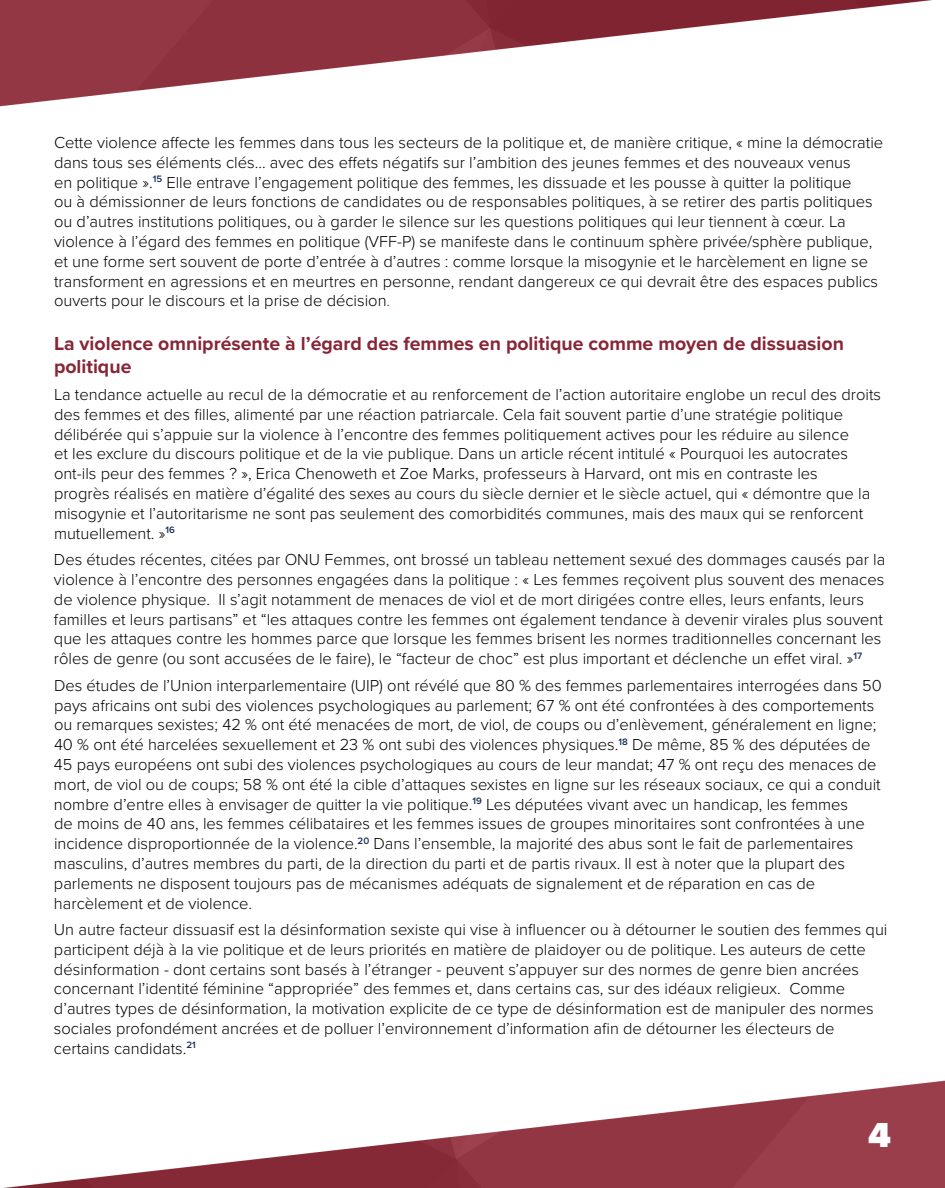
<style>
.page{position:relative;width:945px;height:1188px;background:#fff}
.page>*{position:absolute;margin:0;border:0;box-sizing:border-box;transform-origin:0 0}
.t1{font:900 36px "Proxima Nova";color:#fff}
.t2{font:700 19.5px/23.4px "Proxima Nova";color:#872637}
.t3{font:300 16.5px/19.8px "Proxima Nova";color:#000}
.s1{color:#872637}
</style>
<div class="page">
<img style="left:0;top:0;width:945px;height:1188px">
<p class="t3" style="left:54px;top:132px;width:831px">Cette violence affecte les femmes dans tous les secteurs de la politique et, de manière critique, « mine la démocratie dans tous ses éléments clés... avec des effets négatifs sur l’ambition des jeunes femmes et des nouveaux venus<br>en politique ».<sup>15</sup> Elle entrave l’engagement politique des femmes, les dissuade et les pousse à quitter la politique<br>ou à démissionner de leurs fonctions de candidates ou de responsables politiques, à se retirer des partis politiques ou d’autres institutions politiques, ou à garder le silence sur les questions politiques qui leur tiennent à cœur. La violence à l’égard des femmes en politique (VFF-P) se manifeste dans le continuum sphère privée/sphère publique, et une forme sert souvent de porte d’entrée à d’autres : comme lorsque la misogynie et le harcèlement en ligne se transforment en agressions et en meurtres en personne, rendant dangereux ce qui devrait être des espaces publics ouverts pour le discours et la prise de décision<span class="s1">.</span></p>
<p class="t2" style="left:54px;top:331px;width:792px">La violence omniprésente à l’égard des femmes en politique comme moyen de dissuasion politique</p>
<p class="t3" style="left:54px;top:384px;width:829px">La tendance actuelle au recul de la démocratie et au renforcement de l’action autoritaire englobe un recul des droits des femmes et des filles, alimenté par une réaction patriarcale. Cela fait souvent partie d’une stratégie politique délibérée qui s’appuie sur la violence à l’encontre des femmes politiquement actives pour les réduire au silence<br>et les exclure du discours politique et de la vie publique. Dans un article récent intitulé « Pourquoi les autocrates ont-ils peur des femmes ? », Erica Chenoweth et Zoe Marks, professeurs à Harvard, ont mis en contraste les<br>progrès réalisés en matière d’égalité des sexes au cours du siècle dernier et le siècle actuel, qui « démontre que la misogynie et l’autoritarisme ne sont pas seulement des comorbidités communes, mais des maux qui se renforcent mutuellement. »<sup>16</sup></p>
<p class="t3" style="left:54px;top:549px;width:833px">Des études récentes, citées par ONU Femmes, ont brossé un tableau nettement sexué des dommages causés par la violence à l’encontre des personnes engagées dans la politique : « Les femmes reçoivent plus souvent des menaces de violence physique. Il s’agit notamment de menaces de viol et de mort dirigées contre elles, leurs enfants, leurs familles et leurs partisans” et “les attaques contre les femmes ont également tendance à devenir virales plus souvent que les attaques contre les hommes parce que lorsque les femmes brisent les normes traditionnelles concernant les rôles de genre (ou sont accusées de le faire), le “facteur de choc” est plus important et déclenche un effet viral. »<sup>17</sup></p>
<p class="t3" style="left:54px;top:674px;width:829px">Des études de l’Union interparlementaire (UIP) ont révélé que 80 % des femmes parlementaires interrogées dans 50 pays africains ont subi des violences psychologiques au parlement; 67 % ont été confrontées à des comportements ou remarques sexistes; 42 % ont été menacées de mort, de viol, de coups ou d’enlèvement, généralement en ligne; 40 % ont été harcelées sexuellement et 23 % ont subi des violences physiques.<sup>18</sup> De même, 85 % des députées de 45 pays européens ont subi des violences psychologiques au cours de leur mandat; 47 % ont reçu des menaces de mort, de viol ou de coups; 58 % ont été la cible d’attaques sexistes en ligne sur les réseaux sociaux, ce qui a conduit nombre d’entre elles à envisager de quitter la vie politique.<sup>19</sup> Les députées vivant avec un handicap, les femmes<br>de moins de 40 ans, les femmes célibataires et les femmes issues de groupes minoritaires sont confrontées à une incidence disproportionnée de la violence.<sup>20</sup> Dans l’ensemble, la majorité des abus sont le fait de parlementaires masculins, d’autres membres du parti, de la direction du parti et de partis rivaux. Il est à noter que la plupart des parlements ne disposent toujours pas de mécanismes adéquats de signalement et de réparation en cas de harcèlement et de violence.</p>
<p class="t3" style="left:54px;top:919px;width:835px">Un autre facteur dissuasif est la désinformation sexiste qui vise à influencer ou à détourner le soutien des femmes qui participent déjà à la vie politique et de leurs priorités en matière de plaidoyer ou de politique. Les auteurs de cette désinformation - dont certains sont basés à l’étranger - peuvent s’appuyer sur des normes de genre bien ancrées concernant l’identité féminine “appropriée” des femmes et, dans certains cas, sur des idéaux religieux. Comme d’autres types de désinformation, la motivation explicite de ce type de désinformation est de manipuler des normes sociales profondément ancrées et de polluer l’environnement d’information afin de détourner les électeurs de certains candidats.<sup>21</sup></p>
<h1 class="t1" style="left:868px;top:1108px;width:24px">4</h1>
</div>
